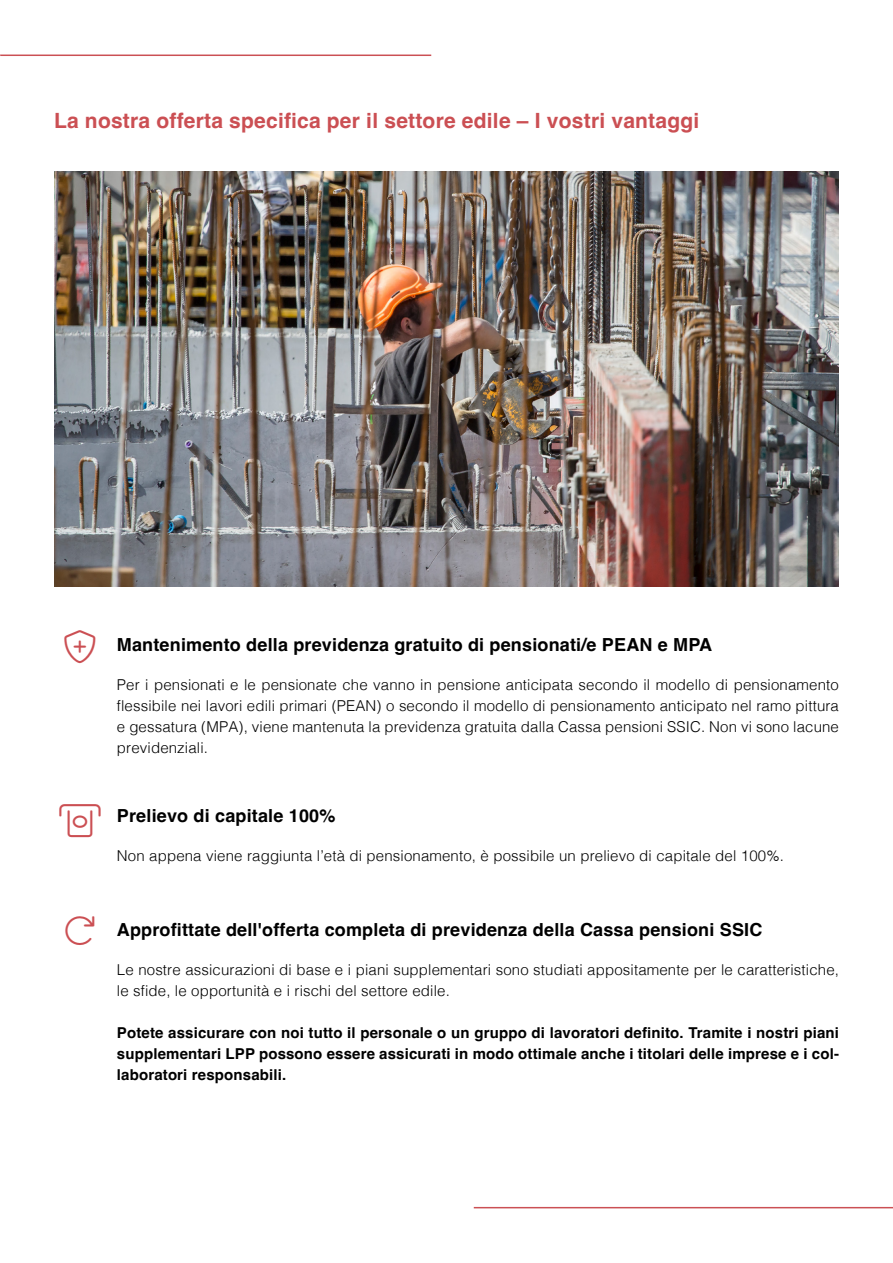
<style>
.page{position:relative;width:893px;height:1263px;background:#fff}
.page>*{position:absolute;margin:0;border:0;box-sizing:border-box;transform-origin:0 0}
.t1{font:700 21px "Helvetica";letter-spacing:.01em;color:#cb4f53}
.t2{font:700 18px "Helvetica";letter-spacing:.01em;color:#000}
.t3{font:300 15px/21px "Helvetica";letter-spacing:.01em;color:#000;text-align:justify}
.t4{font:700 15px/21px "Helvetica";letter-spacing:.01em;color:#000;text-align:justify}
</style>
<div class="page">
<hr style="left:474px;top:1207px;width:419px;height:1px;background:#cb5054">
<hr style="left:0;top:55px;width:431px;height:1px;background:#cb5054">
<img style="left:54px;top:171px;width:785px;height:416px">
<h1 class="t1" style="left:54px;top:108px;width:647px">La nostra offerta specifica per il settore edile – I vostri vantaggi</h1>
<p class="t2" style="left:117px;top:633px;width:597px">Mantenimento della previdenza gratuito di pensionati/e PEAN e MPA</p>
<p class="t3" style="left:117px;top:673px;width:723px">Per i pensionati e le pensionate che vanno in pensione anticipata secondo il modello di pensionamento flessibile nei lavori edili primari (PEAN) o secondo il modello di pensionamento anticipato nel ramo pittura e gessatura (MPA), viene mantenuta la previdenza gratuita dalla Cassa pensioni SSIC. Non vi sono lacune previdenziali.</p>
<p class="t2" style="left:117px;top:804px;width:220px">Prelievo di capitale 100%</p>
<p class="t3" style="left:117px;top:844px;width:668px">Non appena viene raggiunta l’età di pensionamento, è possibile un prelievo di capitale del 100%.</p>
<p class="t2" style="left:117px;top:918px;width:647px">Approfittate dell'offerta completa di previdenza della Cassa pensioni SSIC</p>
<p class="t3" style="left:117px;top:958px;width:723px">Le nostre assicurazioni di base e i piani supplementari sono studiati appositamente per le caratteristiche, le sfide, le opportunità e i rischi del settore edile.</p>
<p class="t4" style="left:117px;top:1024px;width:724px">Potete assicurare con noi tutto il personale o un gruppo di lavoratori definito. Tramite i nostri piani supplementari LPP possono essere assicurati in modo ottimale anche i titolari delle imprese e i col&shy;laboratori responsabili.</p>
</div>
